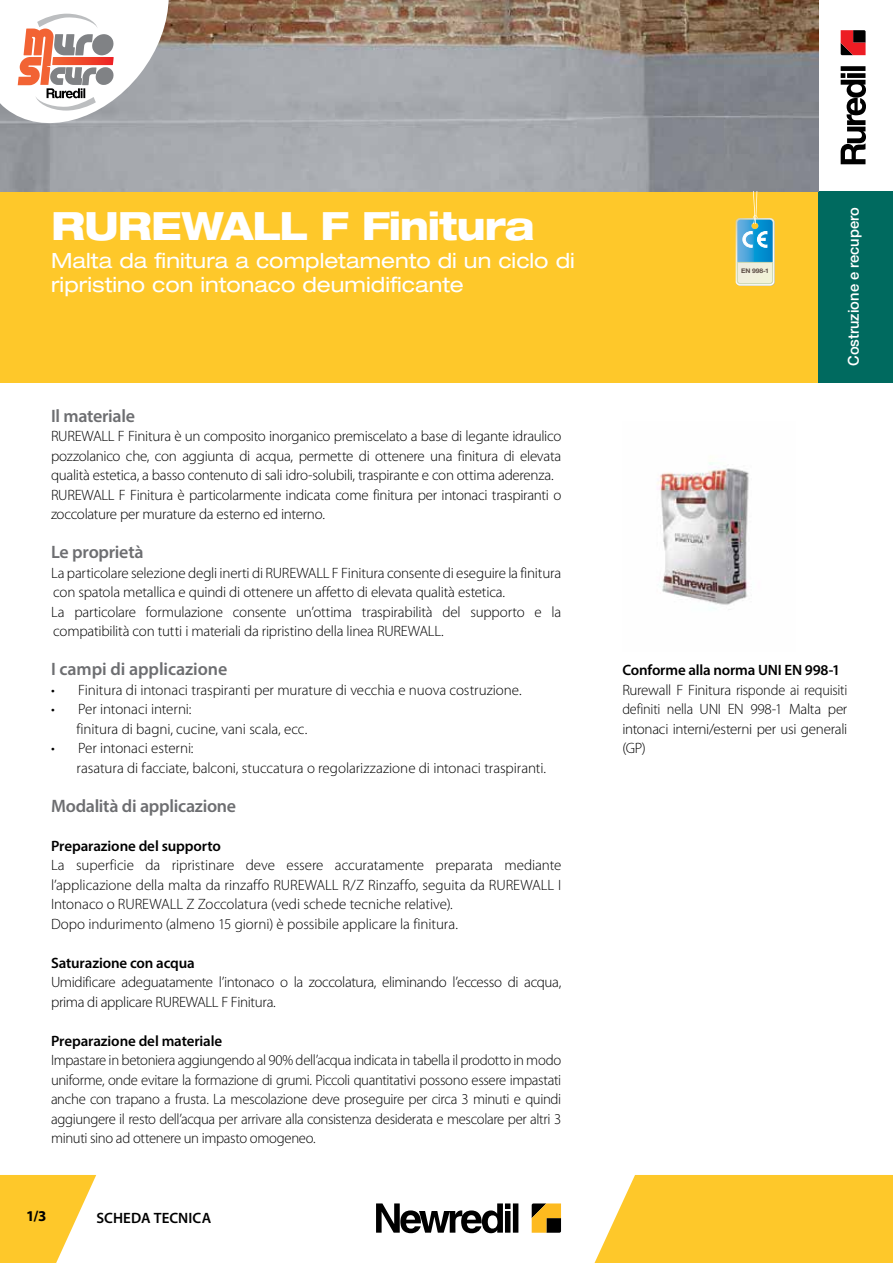
<style>
.page{position:relative;width:893px;height:1263px;background:#fff}
.page>*{position:absolute;margin:0;border:0;box-sizing:border-box;transform-origin:0 0}
.t1{font:800 expanded 39px "Helvetica Neue LT Std";letter-spacing:-.025em;color:#fff;scale:.95 1}
.t2{font:expanded 21px/24px "Helvetica Neue LT Std";color:#fff}
.t3{font:600 18px "Myriad Pro";letter-spacing:-.015em;color:#6d6e71}
.t4{font:300 15px/19.5px "Myriad Pro";letter-spacing:-.015em;color:#000}
.t5{font:600 15px "Myriad Pro";letter-spacing:-.01em;color:#000}
.t6{font:500 15px "Helvetica Neue LT Std";color:#fff}
.t7{font:600 15px "Myriad Pro";letter-spacing:.01em;color:#000}
.t8{font:700 15px "Myriad Pro";color:#000}
.t9{font:700 6.3px "Helvetica Neue LT Std";color:#5a4a42;scale:1.08 1}
</style>
<div class="page">
<svg style="left:594px;top:1175px;width:299px;height:88px;background:#fecb38"></svg>
<svg style="left:0;top:1175px;width:96px;height:88px"></svg>
<svg style="left:532px;top:1203px;width:29px;height:30px"></svg>
<div style="left:513px;top:1203px;width:5px;height:30px;background:#000"></div>
<svg style="left:376px;top:1203px;width:134px;height:30px"></svg>
<div style="left:841px;top:66px;width:24px;height:5px;background:#000"></div>
<svg style="left:841px;top:73px;width:25px;height:91px"></svg>
<svg style="left:841px;top:30px;width:24px;height:25px"></svg>
<div style="left:0;top:191px;width:893px;height:192px;background:#fec82a"></div>
<div style="left:818px;top:191px;width:75px;height:192px;background:#006a5f"></div>
<img style="left:657px;top:462px;width:92px;height:148px">
<img style="left:0;top:0;width:818px;height:191px">
<svg style="left:0;top:0;width:178px;height:137px"></svg>
<svg style="left:736px;top:191px;width:39px;height:95px"></svg>
<h1 class="t1" style="left:51px;top:201px;width:511px">RUREWALL F Finitura</h1>
<h2 class="t2" style="left:51px;top:249px;width:525px">Malta da finitura a completamento di un ciclo di ripristino con intonaco deumidificante</h2>
<p class="t3" style="left:51px;top:404px;width:86px">Il materiale</p>
<p class="t4" style="left:51px;top:427px;width:512px">RUREWALL F Finitura è un composito inorganico premiscelato a base di legante idraulico pozzolanico che, con aggiunta di acqua, permette di ottenere una finitura di elevata qualità estetica, a basso contenuto di sali idro-solubili, traspirante e con ottima aderenza.<br>RUREWALL F Finitura è particolarmente indicata come finitura per intonaci traspiranti o zoccolature per murature da esterno ed interno.</p>
<p class="t3" style="left:51px;top:541px;width:94px">Le proprietà</p>
<p class="t4" style="left:51px;top:563px;width:512px">La particolare selezione degli inerti di RUREWALL F Finitura consente di eseguire la finitura con spatola metallica e quindi di ottenere un affetto di elevata qualità estetica.<br>La particolare formulazione consente un’ottima traspirabilità del supporto e la compatibilità con tutti i materiali da ripristino della linea RUREWALL.</p>
<p class="t3" style="left:51px;top:658px;width:178px">I campi di applicazione</p>
<p class="t4" style="left:51px;top:680px;width:472px">• Finitura di intonaci traspiranti per murature di vecchia e nuova costruzione.</p>
<p class="t4" style="left:77px;top:700px;width:232px;text-indent:-26px">• Per intonaci interni:<br>finitura di bagni, cucine, vani scala, ecc.</p>
<p class="t4" style="left:77px;top:739px;width:471px;text-indent:-26px">• Per intonaci esterni:<br>rasatura di facciate, balconi, stuccatura o regolarizzazione di intonaci traspiranti.</p>
<p class="t3" style="left:51px;top:794px;width:187px">Modalità di applicazione</p>
<p class="t5" style="left:51px;top:836px;width:171px">Preparazione del supporto</p>
<p class="t4" style="left:51px;top:856px;width:512px">La superficie da ripristinare deve essere accuratamente preparata mediante l’applicazione della malta da rinzaffo RUREWALL R/Z Rinzaffo, seguita da RUREWALL I Intonaco o RUREWALL Z Zoccolatura (vedi schede tecniche relative).<br>Dopo indurimento (almeno 15 giorni) è possibile applicare la finitura.</p>
<p class="t5" style="left:51px;top:953px;width:145px">Saturazione con acqua</p>
<p class="t4" style="left:51px;top:973px;width:512px">Umidificare adeguatamente l’intonaco o la zoccolatura, eliminando l’eccesso di acqua, prima di applicare RUREWALL F Finitura.</p>
<p class="t5" style="left:51px;top:1031px;width:173px">Preparazione del materiale</p>
<p class="t4" style="left:51px;top:1051px;width:512px;text-align:justify">Impastare in betoniera aggiungendo al 90% dell’acqua indicata in tabella il prodotto in modo uniforme, onde evitare la formazione di grumi. Piccoli quantitativi possono essere impastati anche con trapano a frusta. La mescolazione deve proseguire per circa 3 minuti e quindi aggiungere il resto dell’acqua per arrivare alla consistenza desiderata e mescolare per altri 3 minuti sino ad ottenere un impasto omogeneo.</p>
<p class="t8" style="left:26px;top:1206px;width:22px">1/3</p>
<p class="t7" style="left:96px;top:1208px;width:116px">Scheda tecnica</p>
<p class="t9" style="left:741px;top:266px;width:27px">EN 998-1</p>
<p class="t6" style="left:844px;top:366px;width:160px;rotate:-90deg">Costruzione e recupero</p>
<p class="t5" style="left:622px;top:660px;width:219px">Conforme alla norma UNI EN 998-1</p>
<p class="t4" style="left:622px;top:680px;width:227px;text-align:justify">Rurewall F Finitura risponde ai requisiti definiti nella UNI EN 998-1 Malta per intonaci interni/esterni per usi generali (GP)</p>
</div>
